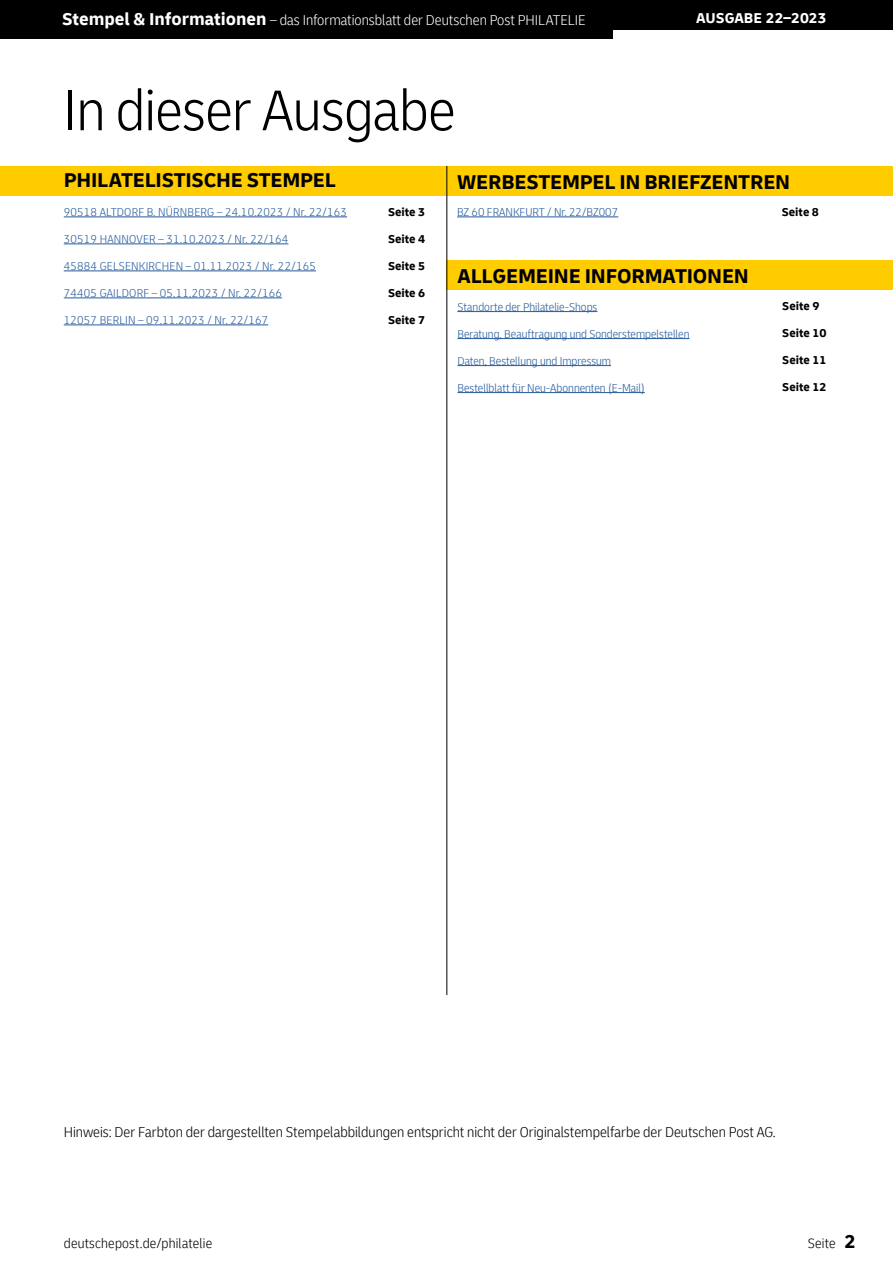
<style>
.page{position:relative;width:893px;height:1263px;background:#fff}
.page>*{position:absolute;margin:0;border:0;box-sizing:border-box;transform-origin:0 0}
.t1{font:300 condensed 60px "Delivery";letter-spacing:-.01em;color:#000}
.t2{font:700 21px "Delivery";letter-spacing:-.01em;color:#000}
.t3{font:300 condensed 15px "Delivery";color:#000}
.t4{font:300 condensed 15px "Delivery";color:#fff}
.t5{font:700 15px "Delivery";color:#fff}
.t6{font:300 condensed 14.25px "Delivery";letter-spacing:.015em;color:#000}
.t7{font:300 condensed 12px "Delivery";color:#275b9b}
.t8{font:700 12px "Delivery";color:#000}
.s1{font-weight:700;font-stretch:normal;font-size:18px}
.s2{font-weight:700;font-stretch:normal;font-size:19.5px}
</style>
<div class="page">
<div style="left:0;top:0;width:893px;height:30px;background:#000"></div>
<div style="left:0;top:0;width:612px;height:38px;background:#000"></div>
<div style="left:0;top:166px;width:446px;height:30px;background:#fc0"></div>
<div style="left:446px;top:166px;width:447px;height:30px;background:#fc0"></div>
<div style="left:446px;top:260px;width:447px;height:30px;background:#fc0"></div>
<hr style="left:447px;top:166px;width:1px;height:829px;background:#000">
<hr style="left:64px;top:217px;width:283px;height:1px;background:#275b9b">
<hr style="left:64px;top:244px;width:224px;height:1px;background:#275b9b">
<hr style="left:64px;top:271px;width:252px;height:1px;background:#275b9b">
<hr style="left:64px;top:298px;width:218px;height:1px;background:#275b9b">
<hr style="left:64px;top:325px;width:204px;height:1px;background:#275b9b">
<hr style="left:457px;top:217px;width:161px;height:1px;background:#275b9b">
<hr style="left:457px;top:311px;width:140px;height:1px;background:#275b9b">
<hr style="left:457px;top:338px;width:232px;height:1px;background:#275b9b">
<hr style="left:457px;top:365px;width:154px;height:1px;background:#275b9b">
<hr style="left:457px;top:392px;width:188px;height:1px;background:#275b9b">
<p class="t4" style="left:62px;top:12px;width:525px"><span class="s1">Stempel &amp; Informationen</span> – das Informationsblatt der Deutschen Post PHILATELIE</p>
<p class="t5" style="left:696px;top:9px;width:132px">AUSGABE 22–2023</p>
<h1 class="t1" style="left:64px;top:75px;width:393px">In dieser Ausgabe</h1>
<h2 class="t2" style="left:64px;top:167px;width:274px">PHILATELISTISCHE STEMPEL</h2>
<p class="t7" style="left:64px;top:205px;width:285px">90518 ALTDORF B. NÜRNBERG – 24.10.2023 / Nr. 22/163</p>
<p class="t7" style="left:64px;top:232px;width:226px">30519 HANNOVER – 31.10.2023 / Nr. 22/164</p>
<p class="t7" style="left:64px;top:259px;width:254px">45884 GELSENKIRCHEN – 01.11.2023 / Nr. 22/165</p>
<p class="t7" style="left:64px;top:286px;width:220px">74405 GAILDORF – 05.11.2023 / Nr. 22/166</p>
<p class="t7" style="left:64px;top:313px;width:206px">12057 BERLIN – 09.11.2023 / Nr. 22/167</p>
<h2 class="t2" style="left:457px;top:169px;width:335px">WERBESTEMPEL IN BRIEFZENTREN</h2>
<p class="t8" style="left:388px;top:204px;width:39px">Seite 3</p>
<p class="t8" style="left:388px;top:231px;width:39px">Seite 4</p>
<p class="t8" style="left:388px;top:258px;width:39px">Seite 5</p>
<p class="t8" style="left:388px;top:285px;width:39px">Seite 6</p>
<p class="t8" style="left:388px;top:312px;width:39px">Seite 7</p>
<p class="t7" style="left:457px;top:205px;width:163px">BZ 60 FRANKFURT / Nr. 22/BZ007</p>
<p class="t8" style="left:782px;top:204px;width:39px">Seite 8</p>
<h2 class="t2" style="left:458px;top:263px;width:293px">ALLGEMEINE INFORMATIONEN</h2>
<p class="t8" style="left:782px;top:299px;width:39px">Seite 9</p>
<p class="t8" style="left:782px;top:326px;width:46px">Seite 10</p>
<p class="t8" style="left:782px;top:353px;width:46px">Seite 11</p>
<p class="t8" style="left:782px;top:380px;width:46px">Seite 12</p>
<p class="t7" style="left:457px;top:300px;width:141px">Standorte der Philatelie-Shops</p>
<p class="t7" style="left:457px;top:327px;width:233px">Beratung, Beauftragung und Sonderstempelstellen</p>
<p class="t7" style="left:457px;top:354px;width:155px">Daten, Bestellung und Impressum</p>
<p class="t7" style="left:457px;top:381px;width:189px">Bestellblatt für Neu-Abonnenten (E-Mail)</p>
<p class="t3" style="left:64px;top:1124px;width:713px">Hinweis: Der Farbton der dargestellten Stempelabbildungen entspricht nicht der Originalstempelfarbe der Deutschen Post AG.</p>
<p class="t6" style="left:64px;top:1235px;width:150px">deutschepost.de/philatelie</p>
<p class="t6" style="left:808px;top:1235px;width:50px">Seite <span class="s2">2</span></p>
</div>
